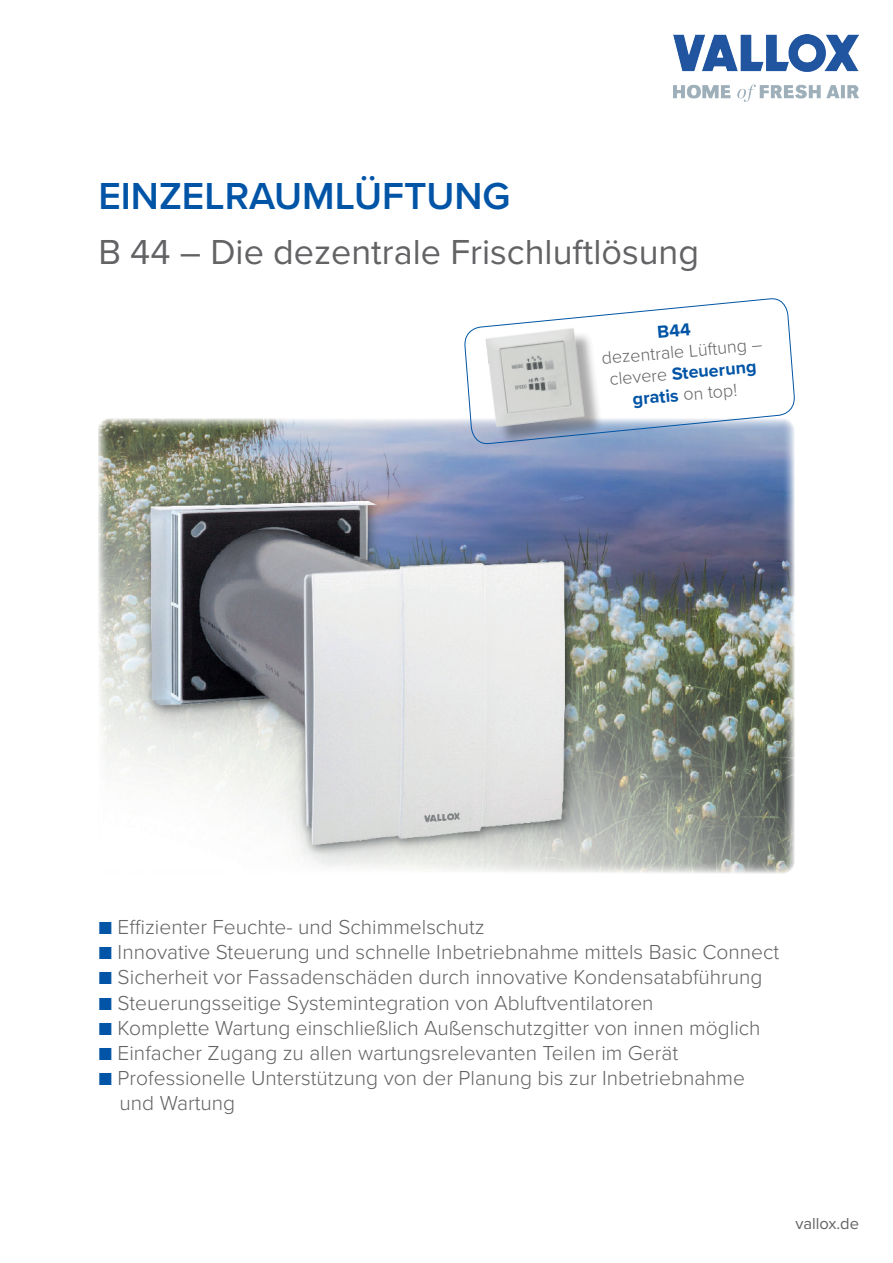
<style>
.page{position:relative;width:893px;height:1263px;background:#fff}
.page>*{position:absolute;margin:0;border:0;box-sizing:border-box;transform-origin:0 0}
.t1{font:600 39px "Proxima Nova";color:#0154a6}
.t2{font:36px "Proxima Nova";color:#636366}
.t3{font:300 21px/25.2px "Proxima Nova";color:#636366}
.t4{font:300 18px/21.6px "Proxima Nova";color:#636366;text-align:center}
.t5{font:16.5px "Proxima Nova";color:#636366}
.s1{font-weight:700;color:#0154a6}
.s2{color:#0154a6}
</style>
<div class="page">
<img style="left:674px;top:34px;width:185px;height:67px">
<img style="left:99px;top:418px;width:695px;height:456px">
<svg style="left:464px;top:298px;width:331px;height:148px"></svg>
<div style="left:489px;top:330px;width:114px;height:115px;background:#231f20;opacity:.38"></div>
<img style="left:483px;top:324px;width:104px;height:106px">
<svg style="left:658px;top:323px;width:33px;height:14px"></svg>
<h1 class="t1" style="left:98px;top:167px;width:414px">EINZELRAUMLÜFTUNG</h1>
<h2 class="t2" style="left:98px;top:225px;width:602px">B 44 – Die dezentrale Frischluftlösung</h2>
<p class="t4" style="left:601px;top:347px;width:163px;rotate:-5deg">dezentrale Lüftung – clevere <span class="s1">Steuerung gratis</span> on top!</p>
<p class="t3" style="left:98px;top:913px;width:388px"><span class="s2">■</span> Effizienter Feuchte- und Schimmelschutz</p>
<p class="t3" style="left:98px;top:939px;width:682px"><span class="s2">■</span> Innovative Steuerung und schnelle Inbetriebnahme mittels Basic Connect</p>
<p class="t3" style="left:98px;top:964px;width:666px"><span class="s2">■</span> Sicherheit vor Fassadenschäden durch innovative Kondensatabführung</p>
<p class="t3" style="left:98px;top:989px;width:557px"><span class="s2">■</span> Steuerungsseitige Systemintegration von Abluftventilatoren</p>
<p class="t3" style="left:98px;top:1014px;width:664px"><span class="s2">■</span> Komplette Wartung einschließlich Außenschutzgitter von innen möglich</p>
<p class="t3" style="left:98px;top:1039px;width:581px"><span class="s2">■</span> Einfacher Zugang zu allen wartungsrelevanten Teilen im Gerät</p>
<p class="t3" style="left:120px;top:1065px;width:627px;text-indent:-21px"><span class="s2">■</span> Professionelle Unterstützung von der Planung bis zur Inbetriebnahme und Wartung</p>
<p class="t5" style="left:795px;top:1211px;width:65px">vallox.de</p>
</div>
